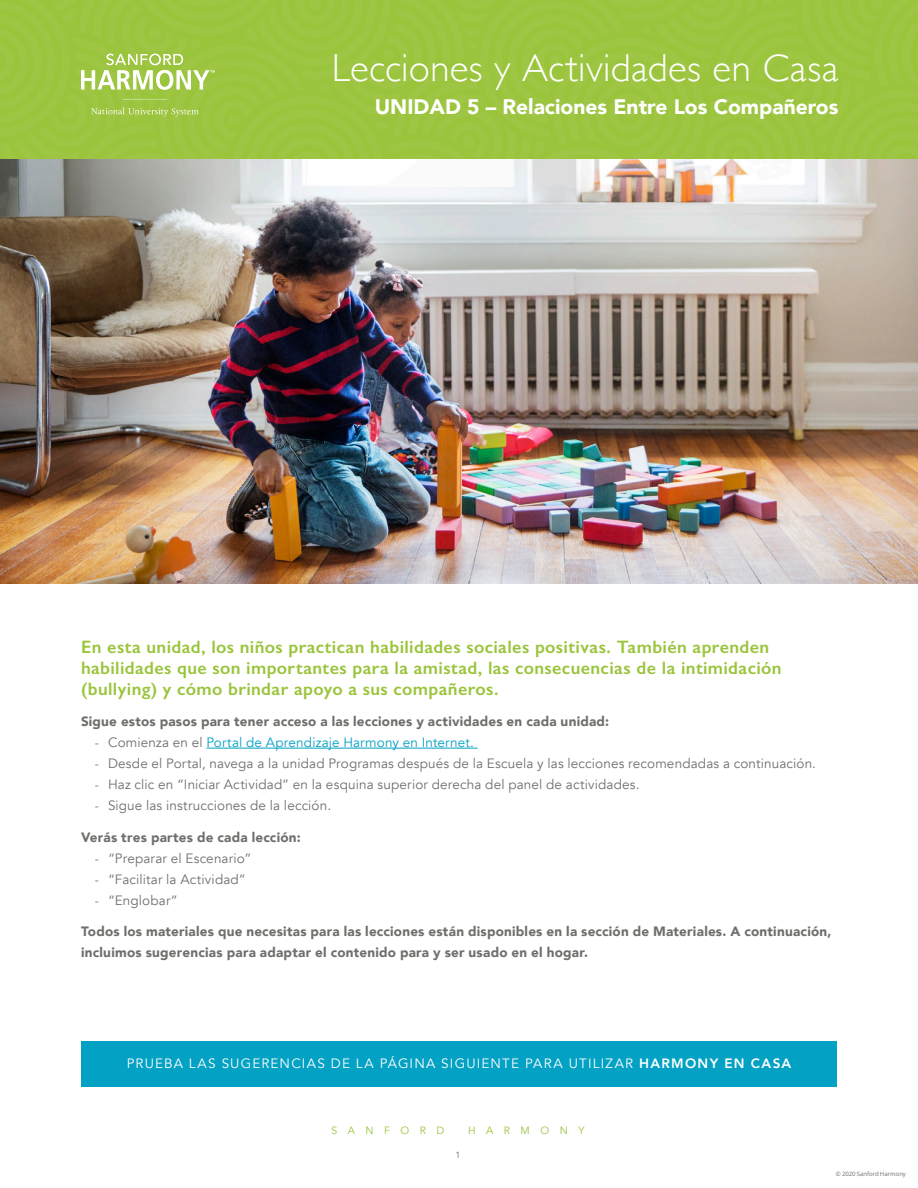
<style>
.page{position:relative;width:918px;height:1188px;background:#fff}
.page>*{position:absolute;margin:0;border:0;box-sizing:border-box;transform-origin:0 0}
.t1{font:300 39px "Gill Sans";letter-spacing:.01em;color:#fff}
.t2{font:900 21px "Avenir";color:#fff}
.AHEAD{font:600 18px/21px "Gill Sans";letter-spacing:.02em;color:#9ac43b}
.BODY__MEDIUM{font:900 13.5px/21px "Avenir";letter-spacing:.015em;color:#6e706c}
.t3{font:13.5px "Avenir";letter-spacing:.01em;color:#6e706c}
.BODY__MEDIUM-2{font:13.5px "Avenir";letter-spacing:.085em;color:#fff}
.t4{font:13.5px "Avenir";letter-spacing:.01em;color:#03a1c3}
.t5{font:10.5px "Avenir";letter-spacing:1em;color:#9ac43b}
.t6{font:9px "Avenir";color:#6e706c}
.t7{font:6px "Open Sans";letter-spacing:-.005em;color:#6c6d70}
.s1{font-family:"Minion Pro";color:#6e706c}
.s2{color:#6e706c}
.s3{font-family:"Minion Pro"}
.s4{font-weight:800}
</style>
<div class="page">
<div style="left:0;top:0;width:918px;height:160px;background:#9dc641"></div>
<img style="left:0;top:160px;width:918px;height:423px">
<div style="left:81px;top:1042px;width:756px;height:45px;background:#03a1c3"></div>
<hr style="left:206px;top:748px;width:272px;height:1px;background:#03a1c3">
<h1 class="t1" style="left:332px;top:37px;width:508px">Lecciones y Actividades en Casa</h1>
<h2 class="t2" style="left:375px;top:89px;width:465px">UNIDAD 5 – Relaciones Entre Los Compañeros</h2>
<p class="AHEAD" style="left:81px;top:636px;width:702px">En esta unidad, los niños practican habilidades sociales positivas. También aprenden habilidades que son importantes para la amistad, las consecuencias de la intimidación (bullying) y cómo brindar apoyo a sus compañeros.</p>
<p class="BODY__MEDIUM" style="left:81px;top:711px;width:530px">Sigue estos pasos para tener acceso a las lecciones y actividades en cada unidad:</p>
<p class="t4" style="left:94px;top:734px;width:381px"><span class="s1">-</span> <span class="s2">Comienza en el</span> Portal de Aprendizaje Harmony en Internet.</p>
<p class="t3" style="left:94px;top:755px;width:723px"><span class="s3">-</span> Desde el Portal, navega a la unidad Programas después de la Escuela y las lecciones recomendadas a continuación.</p>
<p class="t3" style="left:94px;top:776px;width:547px"><span class="s3">-</span> Haz clic en “Iniciar Actividad” en la esquina superior derecha del panel de actividades.</p>
<p class="t3" style="left:94px;top:797px;width:238px"><span class="s3">-</span> Sigue las instrucciones de la lección.</p>
<p class="BODY__MEDIUM" style="left:81px;top:826px;width:221px">Verás tres partes de cada lección:</p>
<p class="t3" style="left:94px;top:850px;width:159px"><span class="s3">-</span> “Preparar el Escenario”</p>
<p class="t3" style="left:94px;top:871px;width:153px"><span class="s3">-</span> “Facilitar la Actividad”</p>
<p class="t3" style="left:94px;top:892px;width:85px"><span class="s3">-</span> “Englobar”</p>
<p class="BODY__MEDIUM" style="left:81px;top:921px;width:752px">Todos los materiales que necesitas para las lecciones están disponibles en la sección de Materiales. A continuación, incluimos sugerencias para adaptar el contenido para y ser usado en el hogar.</p>
<p class="BODY__MEDIUM-2" style="left:127px;top:1055px;width:666px">PRUEBA LAS SUGERENCIAS DE LA PÁGINA SIGUIENTE PARA UTILIZAR <span class="s4">HARMONY EN CASA</span></p>
<p class="t5" style="left:331px;top:1124px;width:114px">SANFORD</p>
<p class="t5" style="left:468px;top:1124px;width:118px">HARMONY</p>
<p class="t6" style="left:455px;top:1149px;width:7px">1</p>
<p class="t7" style="left:836px;top:1170px;width:72px">© 2020 Sanford Harmony</p>
</div>
